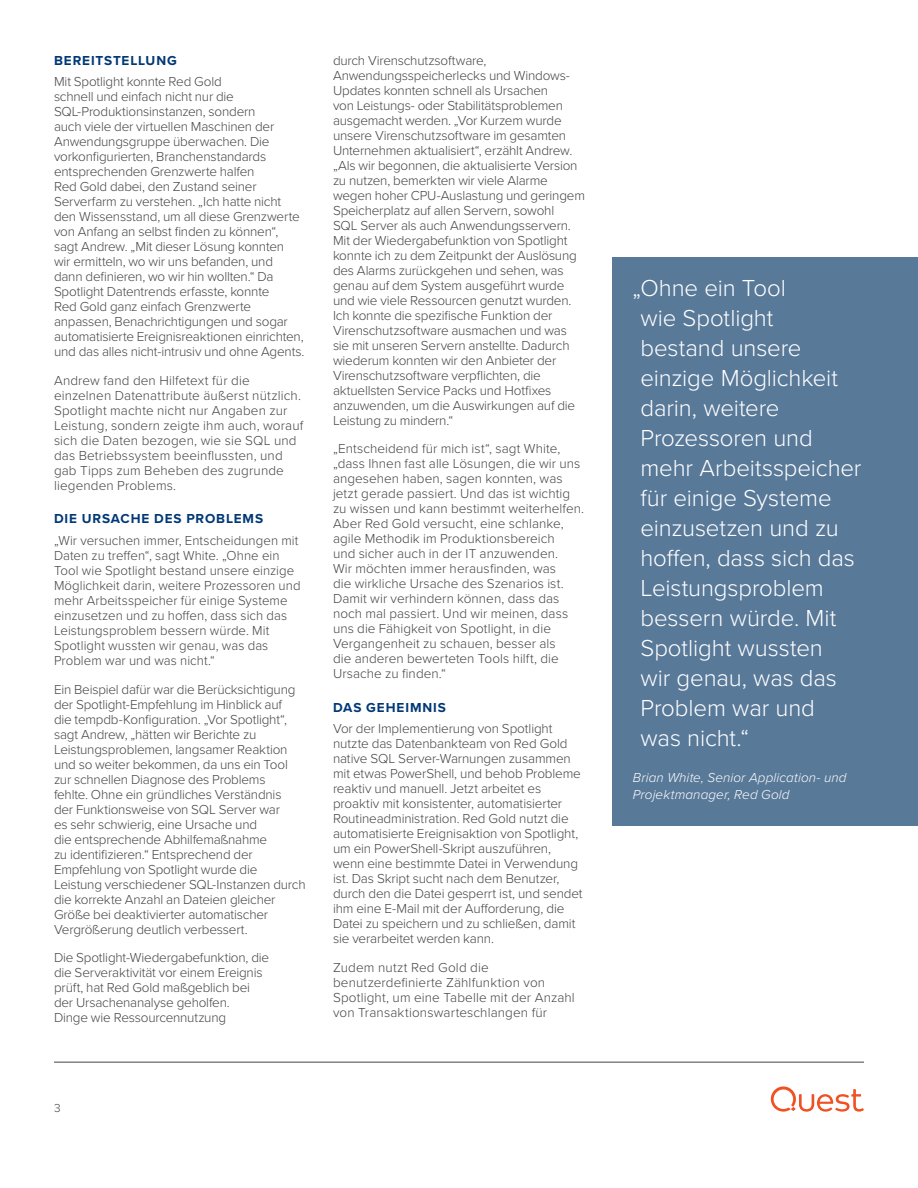
<style>
.page{position:relative;width:918px;height:1188px;background:#fff}
.page>*{position:absolute;margin:0;border:0;box-sizing:border-box;transform-origin:0 0}
.Callout_Box_Large{font:300 24px/30px "Proxima Nova";letter-spacing:-.005em;color:#fff}
.Body{font:300 13.5px/15px "Proxima Nova";letter-spacing:-.01em;color:#444}
.Body-2{font:300 13.5px/15px "Proxima Nova";letter-spacing:.01em;color:#444}
.t1{font:italic 300 13.5px/16.2px "Proxima Nova";letter-spacing:.01em;color:#fff}
.Section_Heading_1{font:700 13.5px "Proxima Nova";letter-spacing:.065em;color:#003876}
.t2{font:300 12px "Proxima Nova";color:#444}
</style>
<div class="page">
<hr style="left:54px;top:1062px;width:810px;height:1px;background:#444">
<svg style="left:771px;top:1086px;width:93px;height:26px"></svg>
<div style="left:612px;top:257px;width:306px;height:569px;background:#597999"></div>
<p class="Section_Heading_1" style="left:54px;top:50px;width:124px">BEREITSTELLUNG</p>
<p class="Body" style="left:54px;top:74px;width:252px">Mit Spotlight konnte Red Gold<br>schnell und einfach nicht nur die SQL-Produktionsinstanzen, sondern<br>auch viele der virtuellen Maschinen der Anwendungsgruppe überwachen. Die vorkonfigurierten, Branchenstandards entsprechenden Grenzwerte halfen<br>Red Gold dabei, den Zustand seiner Serverfarm zu verstehen. „Ich hatte nicht den Wissensstand, um all diese Grenzwerte von Anfang an selbst finden zu können“, sagt Andrew. „Mit dieser Lösung konnten<br>wir ermitteln, wo wir uns befanden, und dann definieren, wo wir hin wollten.“ Da Spotlight Datentrends erfasste, konnte<br>Red Gold ganz einfach Grenzwerte anpassen, Benachrichtigungen und sogar automatisierte Ereignisreaktionen einrichten, und das alles nicht-intrusiv und ohne Agents.</p>
<p class="Body-2" style="left:54px;top:372px;width:251px">Andrew fand den Hilfetext für die einzelnen Datenattribute äußerst nützlich.<br>Spotlight machte nicht nur Angaben zur Leistung, sondern zeigte ihm auch, worauf sich die Daten bezogen, wie sie SQL und das Betriebssystem beeinflussten, und gab Tipps zum Beheben des zugrunde liegenden Problems.</p>
<p class="Section_Heading_1" style="left:54px;top:509px;width:211px">DIE URSACHE DES PROBLEMS</p>
<p class="Body" style="left:54px;top:533px;width:248px">„Wir versuchen immer, Entscheidungen mit Daten zu treffen“, sagt White. „Ohne ein Tool wie Spotlight bestand unsere einzige Möglichkeit darin, weitere Prozessoren und mehr Arbeitsspeicher für einige Systeme einzusetzen und zu hoffen, dass sich das Leistungsproblem bessern würde. Mit Spotlight wussten wir genau, was das Problem war und was nicht.“</p>
<p class="Body" style="left:54px;top:681px;width:253px">Ein Beispiel dafür war die Berücksichtigung der Spotlight-Empfehlung im Hinblick auf<br>die tempdb-Konfiguration. „Vor Spotlight“, sagt Andrew, „hätten wir Berichte zu Leistungsproblemen, langsamer Reaktion und so weiter bekommen, da uns ein Tool zur schnellen Diagnose des Problems<br>fehlte. Ohne ein gründliches Verständnis<br>der Funktionsweise von SQL Server war<br>es sehr schwierig, eine Ursache und<br>die entsprechende Abhilfemaßnahme<br>zu identifizieren.“ Entsprechend der Empfehlung von Spotlight wurde die Leistung verschiedener SQL-Instanzen durch die korrekte Anzahl an Dateien gleicher Größe bei deaktivierter automatischer Vergrößerung deutlich verbessert.</p>
<p class="Body" style="left:54px;top:950px;width:217px">Die Spotlight-Wiedergabefunktion, die die Serveraktivität vor einem Ereignis prüft, hat Red Gold maßgeblich bei der Ursachenanalyse geholfen.<br>Dinge wie Ressourcennutzung</p>
<p class="Body" style="left:333px;top:52px;width:254px">durch Virenschutzsoftware, Anwendungsspeicherlecks und Windows-Updates konnten schnell als Ursachen<br>von Leistungs- oder Stabilitätsproblemen ausgemacht werden. „Vor Kurzem wurde unsere Virenschutzsoftware im gesamten Unternehmen aktualisiert“, erzählt Andrew. „Als wir begonnen, die aktualisierte Version zu nutzen, bemerkten wir viele Alarme wegen hoher CPU-Auslastung und geringem Speicherplatz auf allen Servern, sowohl<br>SQL Server als auch Anwendungsservern.<br>Mit der Wiedergabefunktion von Spotlight konnte ich zu dem Zeitpunkt der Auslösung des Alarms zurückgehen und sehen, was genau auf dem System ausgeführt wurde und wie viele Ressourcen genutzt wurden.<br>Ich konnte die spezifische Funktion der Virenschutzsoftware ausmachen und was sie mit unseren Servern anstellte. Dadurch wiederum konnten wir den Anbieter der Virenschutzsoftware verpflichten, die aktuellsten Service Packs und Hotfixes anzuwenden, um die Auswirkungen auf die Leistung zu mindern.“</p>
<p class="Body" style="left:333px;top:441px;width:253px">„Entscheidend für mich ist“, sagt White, „dass Ihnen fast alle Lösungen, die wir uns angesehen haben, sagen konnten, was jetzt gerade passiert. Und das ist wichtig zu wissen und kann bestimmt weiterhelfen.<br>Aber Red Gold versucht, eine schlanke, agile Methodik im Produktionsbereich<br>und sicher auch in der IT anzuwenden.<br>Wir möchten immer herausfinden, was<br>die wirkliche Ursache des Szenarios ist.<br>Damit wir verhindern können, dass das noch mal passiert. Und wir meinen, dass uns die Fähigkeit von Spotlight, in die Vergangenheit zu schauen, besser als<br>die anderen bewerteten Tools hilft, die Ursache zu finden.“</p>
<p class="Section_Heading_1" style="left:333px;top:697px;width:114px">DAS GEHEIMNIS</p>
<p class="Body" style="left:333px;top:721px;width:251px">Vor der Implementierung von Spotlight nutzte das Datenbankteam von Red Gold native SQL Server-Warnungen zusammen mit etwas PowerShell, und behob Probleme reaktiv und manuell. Jetzt arbeitet es proaktiv mit konsistenter, automatisierter Routineadministration. Red Gold nutzt die automatisierte Ereignisaktion von Spotlight, um ein PowerShell-Skript auszuführen, wenn eine bestimmte Datei in Verwendung ist. Das Skript sucht nach dem Benutzer, durch den die Datei gesperrt ist, und sendet ihm eine E-Mail mit der Aufforderung, die Datei zu speichern und zu schließen, damit sie verarbeitet werden kann.</p>
<p class="Body-2" style="left:333px;top:959px;width:243px">Zudem nutzt Red Gold die benutzerdefinierte Zählfunktion von Spotlight, um eine Tabelle mit der Anzahl von Transaktionswarteschlangen für</p>
<p class="t2" style="left:54px;top:1099px;width:8px">3</p>
<p class="Callout_Box_Large" style="left:640px;top:272px;width:223px;text-indent:-8px">„Ohne ein Tool<br>wie Spotlight bestand unsere einzige Möglichkeit darin, weitere<br>Prozessoren und mehr Arbeitsspeicher für einige Systeme einzusetzen und zu hoffen, dass sich das<br>Leistungsproblem bessern würde. Mit<br>Spotlight wussten<br>wir genau, was das<br>Problem war und<br>was nicht.“</p>
<p class="t1" style="left:633px;top:769px;width:215px">Brian White, Senior Application- und<br>Projektmanager, Red Gold</p>
</div>
